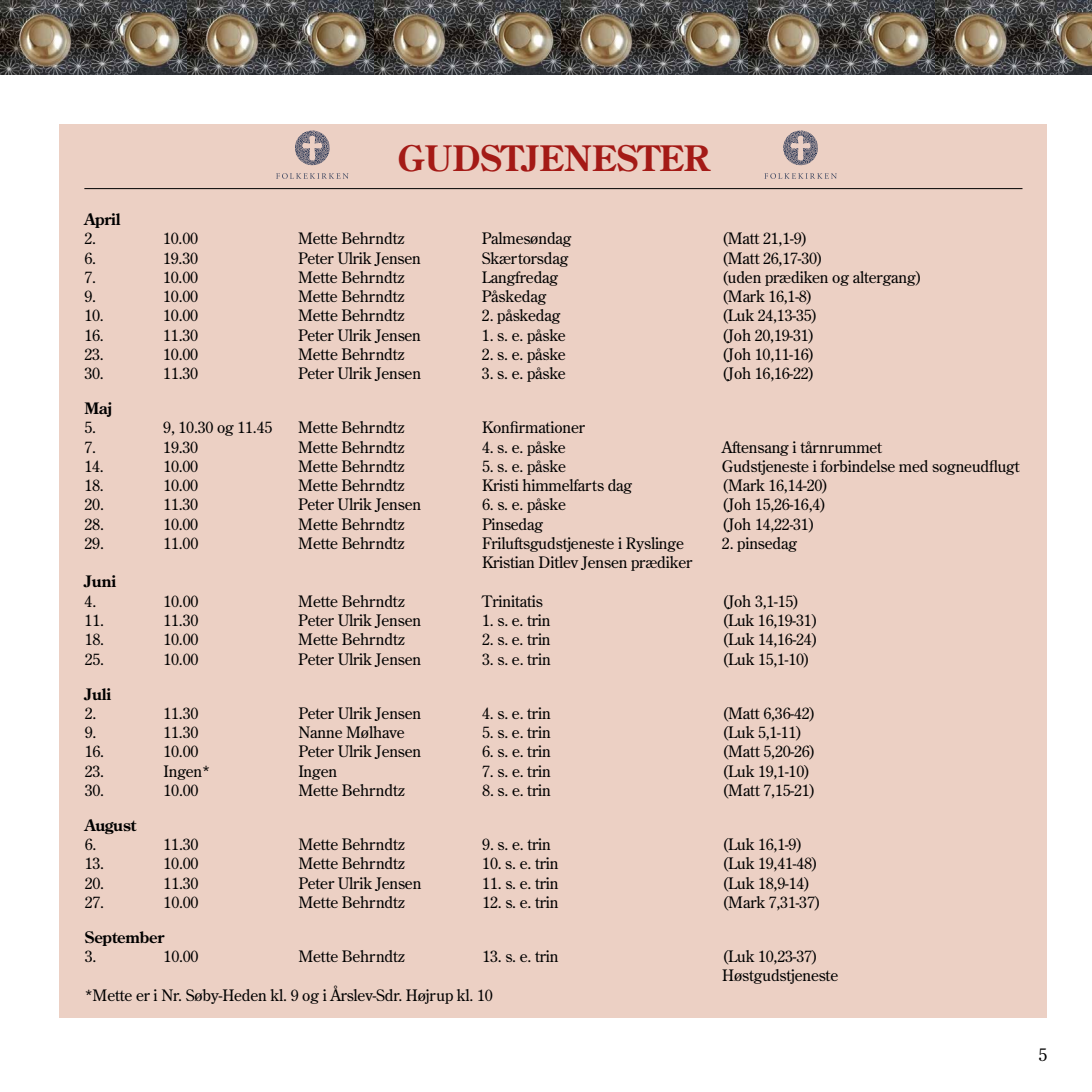
<style>
.page{position:relative;width:1092px;height:1092px;background:#fff}
.page>*{position:absolute;margin:0;border:0;box-sizing:border-box;transform-origin:0 0}
.t1{font:700 35px "Century Old Style Std";color:#a41a16}
.t2{font:17.5px "Century Old Style Std";color:#000}
.t3{font:15.75px/19.2px "Century Old Style Std";letter-spacing:-.01em;color:#000}
.t4{font:700 15.75px "Century Old Style Std";letter-spacing:-.01em;color:#000}
</style>
<div class="page">
<div style="left:60px;top:124px;width:987px;height:893px;background:#ecd0c4"></div>
<hr style="left:84px;top:188px;width:938px;height:1px;background:#000">
<svg style="left:276px;top:173px;width:72px;height:6px"></svg>
<svg style="left:295px;top:131px;width:34px;height:34px"></svg>
<svg style="left:764px;top:173px;width:72px;height:6px"></svg>
<svg style="left:783px;top:131px;width:34px;height:34px"></svg>
<img style="left:0;top:0;width:187px;height:74px">
<img style="left:187px;top:0;width:187px;height:74px">
<img style="left:374px;top:0;width:187px;height:74px">
<img style="left:561px;top:0;width:187px;height:74px">
<img style="left:748px;top:0;width:187px;height:74px">
<img style="left:935px;top:0;width:156px;height:74px">
<h1 class="t1" style="left:397px;top:135px;width:313px">GUDSTJENESTER</h1>
<p class="t4" style="left:84px;top:209px;width:38px">April</p>
<p class="t3" style="left:84px;top:229px;width:13px">2.</p>
<p class="t3" style="left:163px;top:229px;width:36px">10.00</p>
<p class="t3" style="left:298px;top:229px;width:108px">Mette Behrndtz</p>
<p class="t3" style="left:482px;top:229px;width:91px">Palmesøndag</p>
<p class="t3" style="left:721px;top:229px;width:87px">(Matt 21,1-9)</p>
<p class="t3" style="left:84px;top:248px;width:13px">6.</p>
<p class="t3" style="left:163px;top:248px;width:36px">19.30</p>
<p class="t3" style="left:298px;top:248px;width:124px">Peter Ulrik Jensen</p>
<p class="t3" style="left:482px;top:248px;width:88px">Skærtorsdag</p>
<p class="t3" style="left:721px;top:248px;width:103px">(Matt 26,17-30)</p>
<p class="t3" style="left:84px;top:267px;width:13px">7.</p>
<p class="t3" style="left:163px;top:267px;width:36px">10.00</p>
<p class="t3" style="left:298px;top:267px;width:108px">Mette Behrndtz</p>
<p class="t3" style="left:482px;top:267px;width:78px">Langfredag</p>
<p class="t3" style="left:721px;top:267px;width:201px">(uden prædiken og altergang)</p>
<p class="t3" style="left:84px;top:286px;width:13px">9.</p>
<p class="t3" style="left:163px;top:286px;width:36px">10.00</p>
<p class="t3" style="left:298px;top:286px;width:108px">Mette Behrndtz</p>
<p class="t3" style="left:482px;top:286px;width:66px">Påskedag</p>
<p class="t3" style="left:721px;top:286px;width:92px">(Mark 16,1-8)</p>
<p class="t3" style="left:84px;top:306px;width:21px">10.</p>
<p class="t3" style="left:163px;top:306px;width:36px">10.00</p>
<p class="t3" style="left:298px;top:306px;width:108px">Mette Behrndtz</p>
<p class="t3" style="left:482px;top:306px;width:80px">2. påskedag</p>
<p class="t3" style="left:721px;top:306px;width:97px">(Luk 24,13-35)</p>
<p class="t3" style="left:84px;top:325px;width:21px">16.</p>
<p class="t3" style="left:163px;top:325px;width:36px">11.30</p>
<p class="t3" style="left:298px;top:325px;width:124px">Peter Ulrik Jensen</p>
<p class="t3" style="left:482px;top:325px;width:85px">1. s. e. påske</p>
<p class="t3" style="left:721px;top:325px;width:94px">(Joh 20,19-31)</p>
<p class="t3" style="left:84px;top:344px;width:21px">23.</p>
<p class="t3" style="left:163px;top:344px;width:36px">10.00</p>
<p class="t3" style="left:298px;top:344px;width:108px">Mette Behrndtz</p>
<p class="t3" style="left:482px;top:344px;width:85px">2. s. e. påske</p>
<p class="t3" style="left:721px;top:344px;width:94px">(Joh 10,11-16)</p>
<p class="t3" style="left:84px;top:363px;width:21px">30.</p>
<p class="t3" style="left:163px;top:363px;width:36px">11.30</p>
<p class="t3" style="left:298px;top:363px;width:124px">Peter Ulrik Jensen</p>
<p class="t3" style="left:482px;top:363px;width:85px">3. s. e. påske</p>
<p class="t3" style="left:721px;top:363px;width:94px">(Joh 16,16-22)</p>
<p class="t4" style="left:84px;top:398px;width:29px">Maj</p>
<p class="t3" style="left:84px;top:418px;width:13px">5.</p>
<p class="t3" style="left:163px;top:418px;width:110px">9, 10.30 og 11.45</p>
<p class="t3" style="left:298px;top:418px;width:108px">Mette Behrndtz</p>
<p class="t3" style="left:482px;top:418px;width:104px">Konfirmationer</p>
<p class="t3" style="left:84px;top:437px;width:13px">7.</p>
<p class="t3" style="left:163px;top:437px;width:36px">19.30</p>
<p class="t3" style="left:298px;top:437px;width:108px">Mette Behrndtz</p>
<p class="t3" style="left:482px;top:437px;width:85px">4. s. e. påske</p>
<p class="t3" style="left:721px;top:437px;width:162px">Aftensang i tårnrummet</p>
<p class="t3" style="left:84px;top:456px;width:21px">14.</p>
<p class="t3" style="left:163px;top:456px;width:36px">10.00</p>
<p class="t3" style="left:298px;top:456px;width:108px">Mette Behrndtz</p>
<p class="t3" style="left:482px;top:456px;width:85px">5. s. e. påske</p>
<p class="t3" style="left:721px;top:456px;width:299px">Gudstjeneste i forbindelse med sogneudflugt</p>
<p class="t3" style="left:85px;top:475px;width:21px">18.</p>
<p class="t3" style="left:163px;top:475px;width:36px">10.00</p>
<p class="t3" style="left:298px;top:475px;width:108px">Mette Behrndtz</p>
<p class="t3" style="left:482px;top:475px;width:152px">Kristi himmelfarts dag</p>
<p class="t3" style="left:722px;top:475px;width:108px">(Mark 16,14-20)</p>
<p class="t3" style="left:85px;top:495px;width:21px">20.</p>
<p class="t3" style="left:163px;top:495px;width:36px">11.30</p>
<p class="t3" style="left:298px;top:495px;width:124px">Peter Ulrik Jensen</p>
<p class="t3" style="left:482px;top:495px;width:85px">6. s. e. påske</p>
<p class="t3" style="left:722px;top:495px;width:106px">(Joh 15,26-16,4)</p>
<p class="t3" style="left:85px;top:514px;width:21px">28.</p>
<p class="t3" style="left:163px;top:514px;width:36px">10.00</p>
<p class="t3" style="left:298px;top:514px;width:108px">Mette Behrndtz</p>
<p class="t3" style="left:482px;top:514px;width:63px">Pinsedag</p>
<p class="t3" style="left:722px;top:514px;width:94px">(Joh 14,22-31)</p>
<p class="t3" style="left:85px;top:533px;width:21px">29.</p>
<p class="t3" style="left:163px;top:533px;width:36px">11.00</p>
<p class="t3" style="left:298px;top:533px;width:108px">Mette Behrndtz</p>
<p class="t3" style="left:482px;top:533px;width:203px">Friluftsgudstjeneste i Ryslinge</p>
<p class="t3" style="left:722px;top:533px;width:77px">2. pinsedag</p>
<p class="t3" style="left:482px;top:552px;width:212px">Kristian Ditlev Jensen prædiker</p>
<p class="t4" style="left:85px;top:571px;width:33px">Juni</p>
<p class="t3" style="left:85px;top:591px;width:13px">4.</p>
<p class="t3" style="left:163px;top:591px;width:36px">10.00</p>
<p class="t3" style="left:298px;top:591px;width:108px">Mette Behrndtz</p>
<p class="t3" style="left:482px;top:591px;width:62px">Trinitatis</p>
<p class="t3" style="left:722px;top:591px;width:79px">(Joh 3,1-15)</p>
<p class="t3" style="left:85px;top:610px;width:21px">11.</p>
<p class="t3" style="left:163px;top:610px;width:36px">11.30</p>
<p class="t3" style="left:298px;top:610px;width:124px">Peter Ulrik Jensen</p>
<p class="t3" style="left:482px;top:610px;width:70px">1. s. e. trin</p>
<p class="t3" style="left:722px;top:610px;width:97px">(Luk 16,19-31)</p>
<p class="t3" style="left:85px;top:629px;width:21px">18.</p>
<p class="t3" style="left:163px;top:629px;width:36px">10.00</p>
<p class="t3" style="left:298px;top:629px;width:108px">Mette Behrndtz</p>
<p class="t3" style="left:482px;top:629px;width:70px">2. s. e. trin</p>
<p class="t3" style="left:722px;top:629px;width:97px">(Luk 14,16-24)</p>
<p class="t3" style="left:85px;top:649px;width:21px">25.</p>
<p class="t3" style="left:163px;top:649px;width:36px">10.00</p>
<p class="t3" style="left:298px;top:649px;width:124px">Peter Ulrik Jensen</p>
<p class="t3" style="left:482px;top:649px;width:70px">3. s. e. trin</p>
<p class="t3" style="left:722px;top:649px;width:90px">(Luk 15,1-10)</p>
<p class="t4" style="left:85px;top:683px;width:28px">Juli</p>
<p class="t3" style="left:85px;top:703px;width:13px">2.</p>
<p class="t3" style="left:163px;top:703px;width:36px">11.30</p>
<p class="t3" style="left:298px;top:703px;width:124px">Peter Ulrik Jensen</p>
<p class="t3" style="left:482px;top:703px;width:70px">4. s. e. trin</p>
<p class="t3" style="left:722px;top:703px;width:95px">(Matt 6,36-42)</p>
<p class="t3" style="left:85px;top:722px;width:13px">9.</p>
<p class="t3" style="left:163px;top:722px;width:36px">11.30</p>
<p class="t3" style="left:298px;top:722px;width:108px">Nanne Mølhave</p>
<p class="t3" style="left:482px;top:722px;width:70px">5. s. e. trin</p>
<p class="t3" style="left:722px;top:722px;width:82px">(Luk 5,1-11)</p>
<p class="t3" style="left:85px;top:741px;width:21px">16.</p>
<p class="t3" style="left:163px;top:741px;width:36px">10.00</p>
<p class="t3" style="left:298px;top:741px;width:124px">Peter Ulrik Jensen</p>
<p class="t3" style="left:482px;top:741px;width:70px">6. s. e. trin</p>
<p class="t3" style="left:722px;top:741px;width:95px">(Matt 5,20-26)</p>
<p class="t3" style="left:85px;top:761px;width:21px">23.</p>
<p class="t3" style="left:163px;top:761px;width:48px">Ingen*</p>
<p class="t3" style="left:298px;top:761px;width:40px">Ingen</p>
<p class="t3" style="left:482px;top:761px;width:70px">7. s. e. trin</p>
<p class="t3" style="left:722px;top:761px;width:90px">(Luk 19,1-10)</p>
<p class="t3" style="left:85px;top:780px;width:21px">30.</p>
<p class="t3" style="left:163px;top:780px;width:36px">10.00</p>
<p class="t3" style="left:298px;top:780px;width:108px">Mette Behrndtz</p>
<p class="t3" style="left:482px;top:780px;width:70px">8. s. e. trin</p>
<p class="t3" style="left:722px;top:780px;width:95px">(Matt 7,15-21)</p>
<p class="t4" style="left:85px;top:814px;width:53px">August</p>
<p class="t3" style="left:85px;top:834px;width:13px">6.</p>
<p class="t3" style="left:163px;top:834px;width:36px">11.30</p>
<p class="t3" style="left:298px;top:834px;width:108px">Mette Behrndtz</p>
<p class="t3" style="left:482px;top:834px;width:70px">9. s. e. trin</p>
<p class="t3" style="left:722px;top:834px;width:82px">(Luk 16,1-9)</p>
<p class="t3" style="left:85px;top:853px;width:21px">13.</p>
<p class="t3" style="left:164px;top:853px;width:36px">10.00</p>
<p class="t3" style="left:298px;top:853px;width:108px">Mette Behrndtz</p>
<p class="t3" style="left:482px;top:853px;width:78px">10. s. e. trin</p>
<p class="t3" style="left:722px;top:853px;width:97px">(Luk 19,41-48)</p>
<p class="t3" style="left:85px;top:873px;width:21px">20.</p>
<p class="t3" style="left:164px;top:873px;width:36px">11.30</p>
<p class="t3" style="left:298px;top:873px;width:124px">Peter Ulrik Jensen</p>
<p class="t3" style="left:482px;top:873px;width:78px">11. s. e. trin</p>
<p class="t3" style="left:722px;top:873px;width:90px">(Luk 18,9-14)</p>
<p class="t3" style="left:85px;top:892px;width:21px">27.</p>
<p class="t3" style="left:164px;top:892px;width:36px">10.00</p>
<p class="t3" style="left:298px;top:892px;width:108px">Mette Behrndtz</p>
<p class="t3" style="left:482px;top:892px;width:78px">12. s. e. trin</p>
<p class="t3" style="left:722px;top:892px;width:100px">(Mark 7,31-37)</p>
<p class="t4" style="left:85px;top:926px;width:81px">September</p>
<p class="t3" style="left:85px;top:946px;width:13px">3.</p>
<p class="t3" style="left:164px;top:946px;width:36px">10.00</p>
<p class="t3" style="left:298px;top:946px;width:108px">Mette Behrndtz</p>
<p class="t3" style="left:482px;top:946px;width:78px">13. s. e. trin</p>
<p class="t3" style="left:722px;top:946px;width:117px">(Luk 10,23-37)<br>Høstgudstjeneste</p>
<p class="t3" style="left:85px;top:984px;width:409px">*Mette er i Nr. Søby-Heden kl. 9 og i Årslev-Sdr. Højrup kl. 10</p>
<p class="t2" style="left:1038px;top:1043px;width:10px">5</p>
</div>
